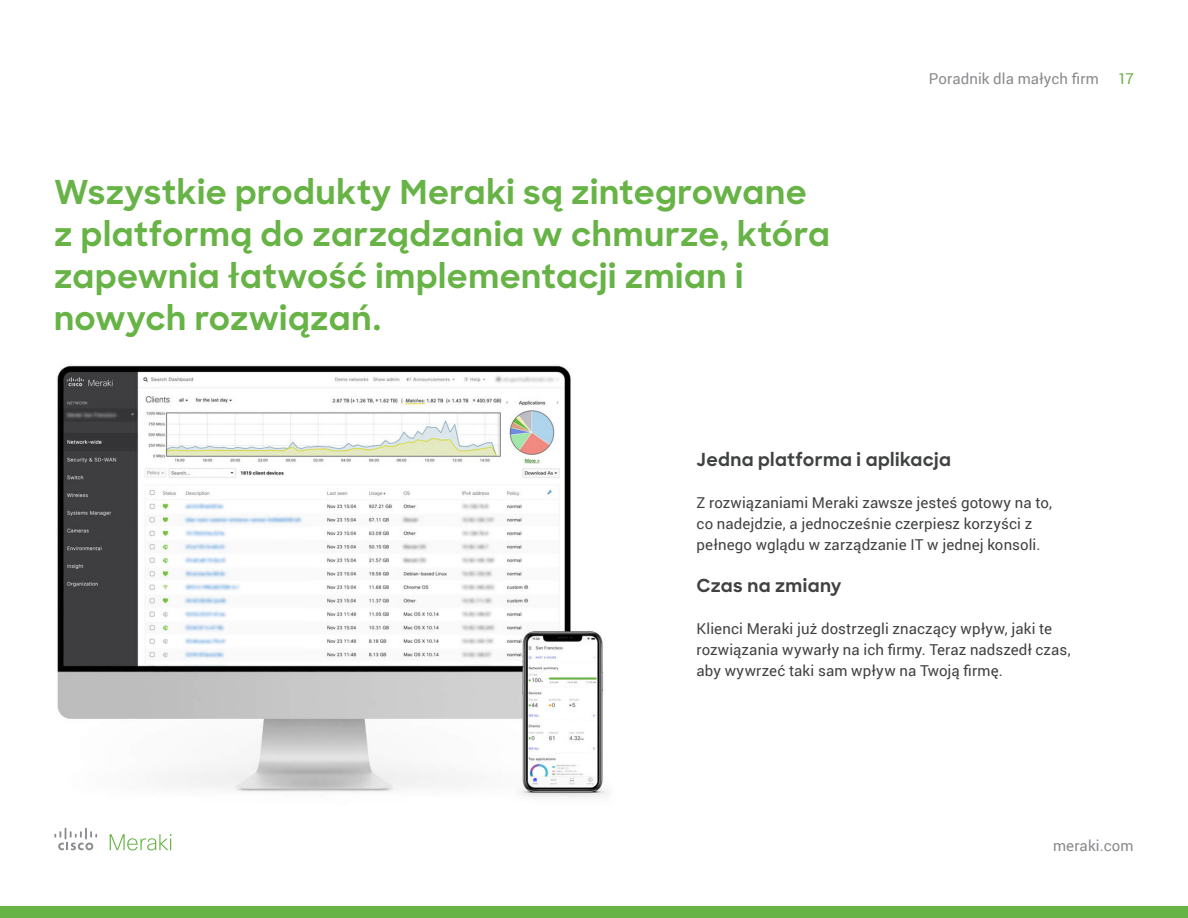
<style>
.page{position:relative;width:1188px;height:918px;background:#fff}
.page>*{position:absolute;margin:0;border:0;box-sizing:border-box;transform-origin:0 0}
.t1{font:700 33px/42px "Sharp Sans";letter-spacing:.015em;color:#67b346}
.t2{font:700 18px "Sharp Sans";letter-spacing:.02em;color:#404241}
._2_-_P_Regular{font:15px/21px "Roboto";letter-spacing:.01em;color:#404241}
.t3{font:15px "Roboto";letter-spacing:.01em;color:#898b8e}
.t4{font:15px "Roboto";color:#67b346}
</style>
<div class="page">
<img style="left:56px;top:365px;width:551px;height:463px">
<div style="left:0;top:906px;width:1188px;height:12px;background:#67b346"></div>
<svg style="left:54px;top:828px;width:43px;height:22px"></svg>
<svg style="left:110px;top:834px;width:61px;height:17px"></svg>
<h2 class="t1" style="left:54px;top:170px;width:777px">Wszystkie produkty Meraki są zintegrowane z platformą do zarządzania w chmurze, która zapewnia łatwość implementacji zmian i nowych rozwiązań.</h2>
<p class="t3" style="left:929px;top:68px;width:171px">Poradnik dla małych firm</p>
<p class="t4" style="left:1118px;top:68px;width:17px">17</p>
<h3 class="t2" style="left:697px;top:446px;width:256px">Jedna platforma i aplikacja</h3>
<p class="_2_-_P_Regular" style="left:697px;top:491px;width:357px">Z rozwiązaniami Meraki zawsze jesteś gotowy na to, co nadejdzie, a jednocześnie czerpiesz korzyści z pełnego wglądu w zarządzanie IT w jednej konsoli.</p>
<h3 class="t2" style="left:697px;top:572px;width:146px">Czas na zmiany</h3>
<p class="_2_-_P_Regular" style="left:697px;top:617px;width:376px">Klienci Meraki już dostrzegli znaczący wpływ, jaki te rozwiązania wywarły na ich firmy. Teraz nadszedł czas, aby wywrzeć taki sam wpływ na Twoją firmę.</p>
<p class="t3" style="left:1053px;top:835px;width:82px">meraki.com</p>
</div>
